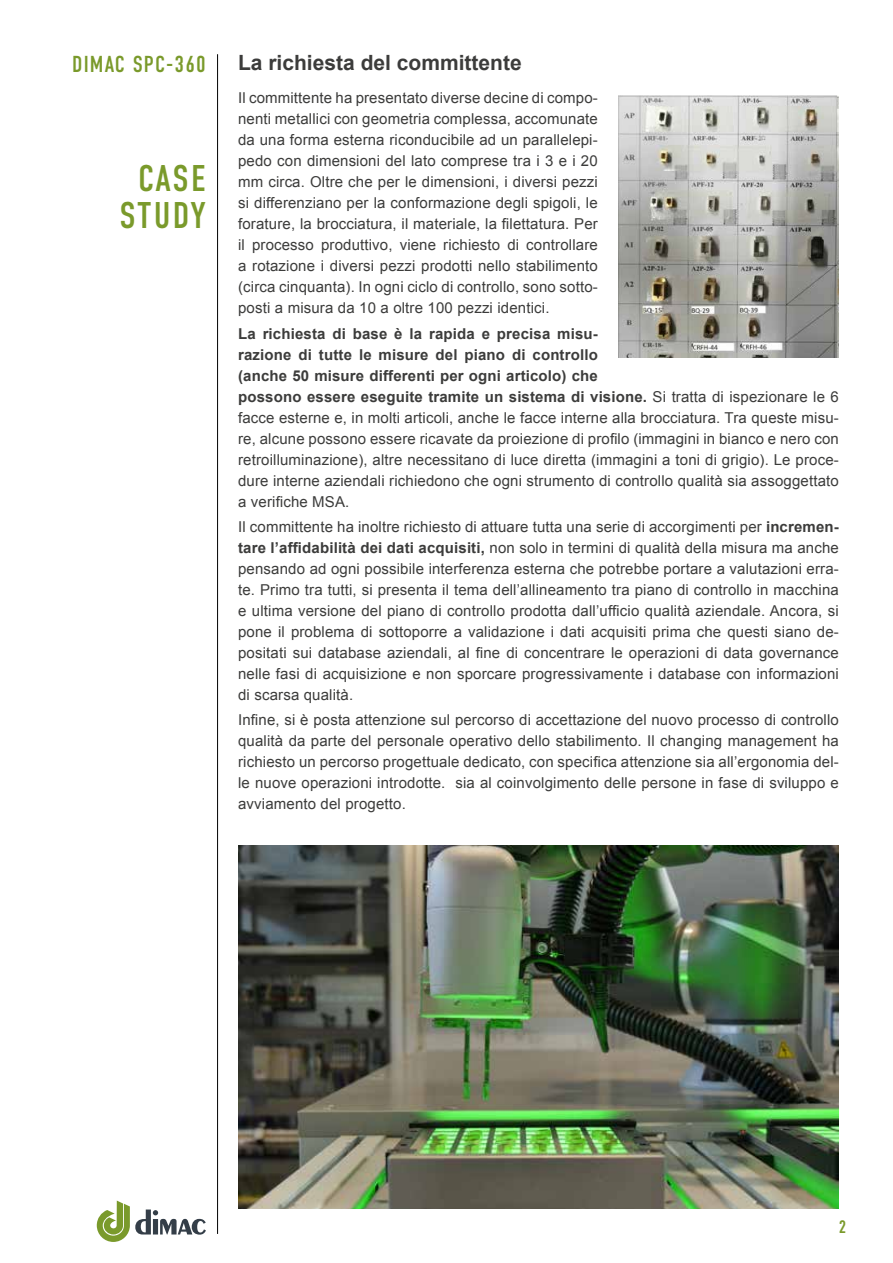
<style>
.page{position:relative;width:893px;height:1263px;background:#fff}
.page>*{position:absolute;margin:0;border:0;box-sizing:border-box;transform-origin:0 0}
.t1{font:37.2px/36.6px "DIN Condensed";letter-spacing:.045em;color:#7a9a2b;text-align:center}
.t2{font:23.1px "DIN Condensed";letter-spacing:.05em;color:#7a9a2b}
.t3{font:700 21px "Arial";color:#3c3c3b}
.t4{font:18px "DIN Condensed";color:#7a9a2b}
.t5{font:15px/21px "Arial";letter-spacing:.01em;color:#3c3c3b;text-align:justify}
.s1{font-weight:700}
</style>
<div class="page">
<hr style="left:217px;top:54px;width:1px;height:1180px;background:#000">
<svg style="left:97px;top:1200px;width:109px;height:42px"></svg>
<img style="left:618px;top:95px;width:221px;height:263px">
<img style="left:239px;top:845px;width:600px;height:364px">
<h2 class="t2" style="left:72px;top:51px;width:135px">DIMAC SPC-360</h2>
<h1 class="t1" style="left:119px;top:161px;width:88px">CASE<br>STUDY</h1>
<h3 class="t3" style="left:238px;top:48px;width:285px">La richiesta del committente</h3>
<p class="t5" style="left:238px;top:88px;width:361px">Il committente ha presentato diverse decine di compo&shy;nenti metallici con geometria complessa, accomunate da una forma esterna riconducibile ad un parallelepi&shy;pedo con dimensioni del lato comprese tra i 3 e i 20 mm circa. Oltre che per le dimensioni, i diversi pezzi si differenziano per la conformazione degli spigoli, le forature, la brocciatura, il materiale, la filettatura. Per il processo produttivo, viene richiesto di controllare a rotazione i diversi pezzi prodotti nello stabilimento (circa cinquanta). In ogni ciclo di controllo, sono sotto&shy;posti a misura da 10 a oltre 100 pezzi identici.</p>
<p class="t5" style="left:238px;top:323px;width:602px;text-align:left"><span class="s1">La richiesta di base è la rapida e precisa misu-<br>razione di tutte le misure del piano di controllo<br>(anche 50 misure differenti per ogni articolo) che<br>possono essere eseguite tramite un sistema di visione.</span> Si tratta di ispezionare le 6 facce esterne e, in molti articoli, anche le facce interne alla brocciatura. Tra queste misu&shy;re, alcune possono essere ricavate da proiezione di profilo (immagini in bianco e nero con retroilluminazione), altre necessitano di luce diretta (immagini a toni di grigio). Le proce&shy;dure interne aziendali richiedono che ogni strumento di controllo qualità sia assoggettato a verifiche MSA.</p>
<p class="t5" style="left:238px;top:516px;width:602px">Il committente ha inoltre richiesto di attuare tutta una serie di accorgimenti per <span class="s1">incremen&shy;tare l’affidabilità dei dati acquisiti,</span> non solo in termini di qualità della misura ma anche pensando ad ogni possibile interferenza esterna che potrebbe portare a valutazioni erra&shy;te. Primo tra tutti, si presenta il tema dell’allineamento tra piano di controllo in macchina e ultima versione del piano di controllo prodotta dall’ufficio qualità aziendale. Ancora, si pone il problema di sottoporre a validazione i dati acquisiti prima che questi siano de&shy;positati sui database aziendali, al fine di concentrare le operazioni di data governance nelle fasi di acquisizione e non sporcare progressivamente i database con informazioni di scarsa qualità.</p>
<p class="t5" style="left:238px;top:709px;width:602px">Infine, si è posta attenzione sul percorso di accettazione del nuovo processo di controllo qualità da parte del personale operativo dello stabilimento. Il changing management ha richiesto un percorso progettuale dedicato, con specifica attenzione sia all’ergonomia del&shy;le nuove operazioni introdotte. sia al coinvolgimento delle persone in fase di sviluppo e avviamento del progetto.</p>
<p class="t4" style="left:839px;top:1217px;width:9px">2</p>
</div>
